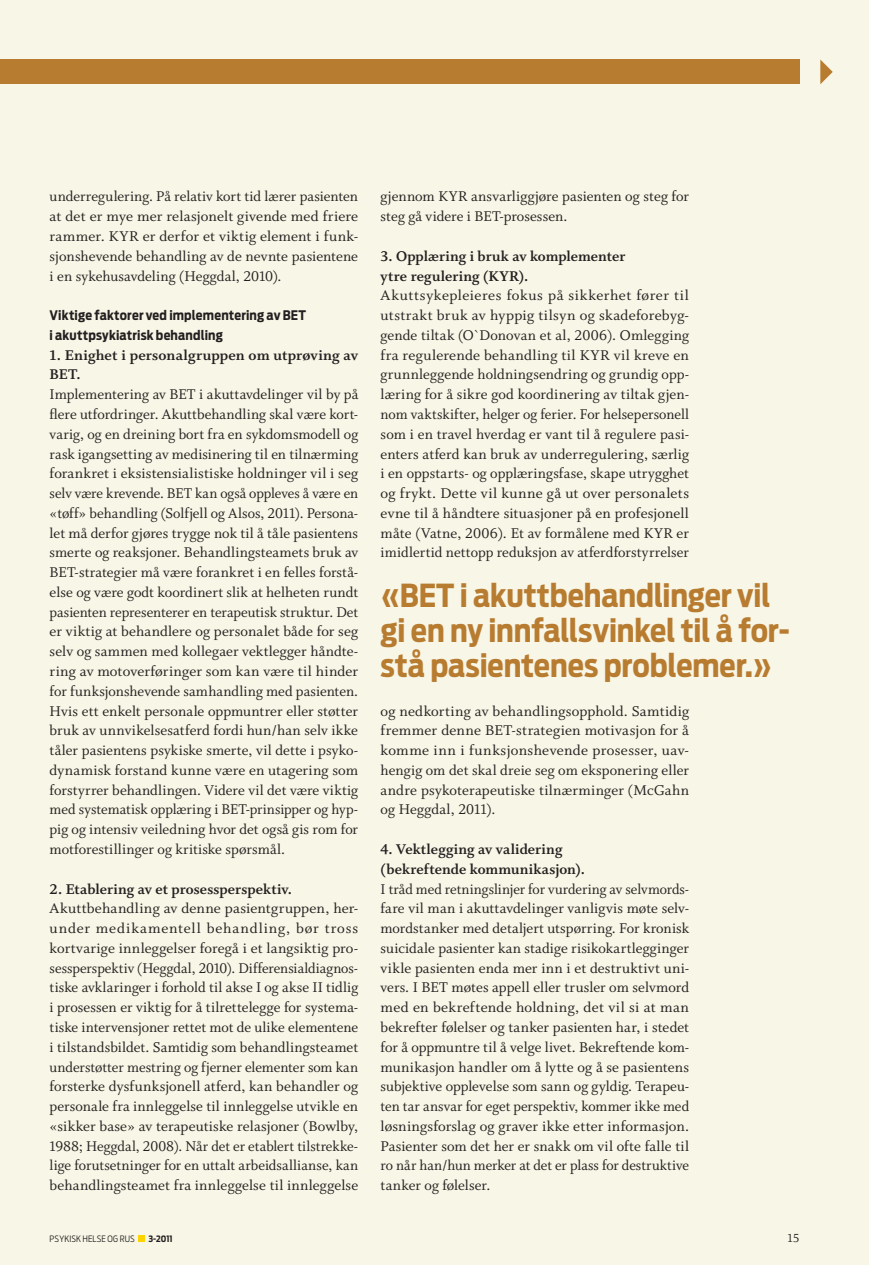
<style>
.page{position:relative;width:869px;height:1265px;background:#fff}
.page>*{position:absolute;margin:0;border:0;box-sizing:border-box;transform-origin:0 0}
.t1{font:700 31.5px/35px "Antenna Cond";letter-spacing:-.005em;color:#b87c31}
.t2{font:15.75px/19.8px "Whitman Roman LF";letter-spacing:.005em;color:#231f20;text-align:justify}
.t3{font:15.75px/19.8px "Whitman Bold LF";letter-spacing:.005em;color:#231f20}
.t4{font:700 13.12px/19.8px "Antenna Cond";letter-spacing:.015em;color:#231f20}
.t5{font:13.12px "Whitman Roman LF";color:#231f20}
.t6{font:300 8.75px "Antenna Cond";letter-spacing:.01em;color:#231f20}
.t7{font:700 8.75px "Antenna Cond";color:#231f20}
</style>
<div class="page">
<div style="left:0;top:0;width:868px;height:1265px;background:#f8f6e6"></div>
<div style="left:0;top:60px;width:799px;height:24px;background:#b87c31"></div>
<svg style="left:820px;top:60px;width:12px;height:24px"></svg>
<div style="left:138px;top:1235px;width:6px;height:7px;background:#fed304"></div>
<p class="t2" style="left:50px;top:187px;width:310px">underregulering. På relativ kort tid lærer pasienten at det er mye mer relasjonelt givende med friere rammer. KYR er derfor et viktig element i funk&shy;sjonshevende behandling av de nevnte pasientene i en sykehusavdeling (Heggdal, 2010).</p>
<p class="t4" style="left:50px;top:305px;width:258px">Viktige faktorer ved implementering av BET i akuttpsykiatrisk behandling</p>
<p class="t3" style="left:50px;top:345px;width:310px">1. Enighet i personalgruppen om utprøving av<br>BET.</p>
<p class="t2" style="left:50px;top:385px;width:310px">Implementering av BET i akuttavdelinger vil by på flere utfordringer. Akuttbehandling skal være kort&shy;varig, og en dreining bort fra en sykdomsmodell og rask igangsetting av medisinering til en tilnærming forankret i eksistensialistiske holdninger vil i seg selv være krevende. BET kan også oppleves å være en «tøff» behandling (Solfjell og Alsos, 2011). Persona&shy;let må derfor gjøres trygge nok til å tåle pasientens smerte og reaksjoner. Behandlingsteamets bruk av BET-strategier må være forankret i en felles forstå&shy;else og være godt koordinert slik at helheten rundt pasienten representerer en terapeutisk struktur. Det er viktig at behandlere og personalet både for seg selv og sammen med kollegaer vektlegger håndte&shy;ring av motoverføringer som kan være til hinder for funksjonshevende samhandling med pasienten.<br>Hvis ett enkelt personale oppmuntrer eller støtter bruk av unnvikelsesatferd fordi hun/han selv ikke tåler pasientens psykiske smerte, vil dette i psyko&shy;dynamisk forstand kunne være en utagering som forstyrrer behandlingen. Videre vil det være viktig med systematisk opplæring i BET-prinsipper og hyp&shy;pig og intensiv veiledning hvor det også gis rom for motforestillinger og kritiske spørsmål.</p>
<p class="t3" style="left:50px;top:879px;width:244px">2. Etablering av et prosessperspektiv.</p>
<p class="t2" style="left:50px;top:899px;width:310px">Akuttbehandling av denne pasientgruppen, her&shy;under medikamentell behandling, bør tross kortvarige innleggelser foregå i et langsiktig pro&shy;sessperspektiv (Heggdal, 2010). Differensialdiagnos&shy;tiske avklaringer i forhold til akse I og akse II tidlig i prosessen er viktig for å tilrettelegge for systema&shy;tiske intervensjoner rettet mot de ulike elementene i tilstandsbildet. Samtidig som behandlingsteamet understøtter mestring og fjerner elementer som kan forsterke dysfunksjonell atferd, kan behandler og personale fra innleggelse til innleggelse utvikle en «sikker base» av terapeutiske relasjoner (Bowlby, 1988; Heggdal, 2008). Når det er etablert tilstrekke&shy;lige forutsetninger for en uttalt arbeidsallianse, kan behandlingsteamet fra innleggelse til innleggelse</p>
<p class="t2" style="left:380px;top:187px;width:310px">gjennom KYR ansvarliggjøre pasienten og steg for steg gå videre i BET-prosessen.</p>
<p class="t3" style="left:380px;top:246px;width:246px">3. Opplæring i bruk av komplementer ytre regulering (KYR).</p>
<p class="t2" style="left:380px;top:286px;width:310px">Akuttsykepleieres fokus på sikkerhet fører til utstrakt bruk av hyppig tilsyn og skadeforebyg&shy;gende tiltak (O`Donovan et al, 2006). Omlegging fra regulerende behandling til KYR vil kreve en grunnleggende holdningsendring og grundig opp&shy;læring for å sikre god koordinering av tiltak gjen&shy;nom vaktskifter, helger og ferier. For helsepersonell som i en travel hverdag er vant til å regulere pasi&shy;enters atferd kan bruk av underregulering, særlig i en oppstarts- og opplæringsfase, skape utrygghet og frykt. Dette vil kunne gå ut over personalets evne til å håndtere situasjoner på en profesjonell måte (Vatne, 2006). Et av formålene med KYR er imidlertid nettopp reduksjon av atferdforstyrrelser</p>
<h1 class="t1" style="left:380px;top:578px;width:410px">«BET i akuttbehandlinger vil gi en ny innfallsvinkel til å for&shy;stå pasientenes problemer.»</h1>
<p class="t2" style="left:380px;top:701px;width:310px">og nedkorting av behandlingsopphold. Samtidig fremmer denne BET-strategien motivasjon for å komme inn i funksjonshevende prosesser, uav&shy;hengig om det skal dreie seg om eksponering eller andre psykoterapeutiske tilnærminger (McGahn og Heggdal, 2011).</p>
<p class="t3" style="left:380px;top:840px;width:206px">4. Vektlegging av validering (bekreftende kommunikasjon).</p>
<p class="t2" style="left:380px;top:879px;width:310px">I tråd med retningslinjer for vurdering av selvmords&shy;fare vil man i akuttavdelinger vanligvis møte selv&shy;mordstanker med detaljert utspørring. For kronisk suicidale pasienter kan stadige risikokartlegginger vikle pasienten enda mer inn i et destruktivt uni&shy;vers. I BET møtes appell eller trusler om selvmord med en bekreftende holdning, det vil si at man bekrefter følelser og tanker pasienten har, i stedet for å oppmuntre til å velge livet. Bekreftende kom&shy;munikasjon handler om å lytte og å se pasientens subjektive opplevelse som sann og gyldig. Terapeu&shy;ten tar ansvar for eget perspektiv, kommer ikke med løsningsforslag og graver ikke etter informasjon.<br>Pasienter som det her er snakk om vil ofte falle til ro når han/hun merker at det er plass for destruktive tanker og følelser.</p>
<p class="t6" style="left:50px;top:1233px;width:86px">PSYKISK HELSE OG RUS</p>
<p class="t7" style="left:148px;top:1233px;width:26px">3-2011</p>
<p class="t5" style="left:787px;top:1231px;width:13px">15</p>
</div>
